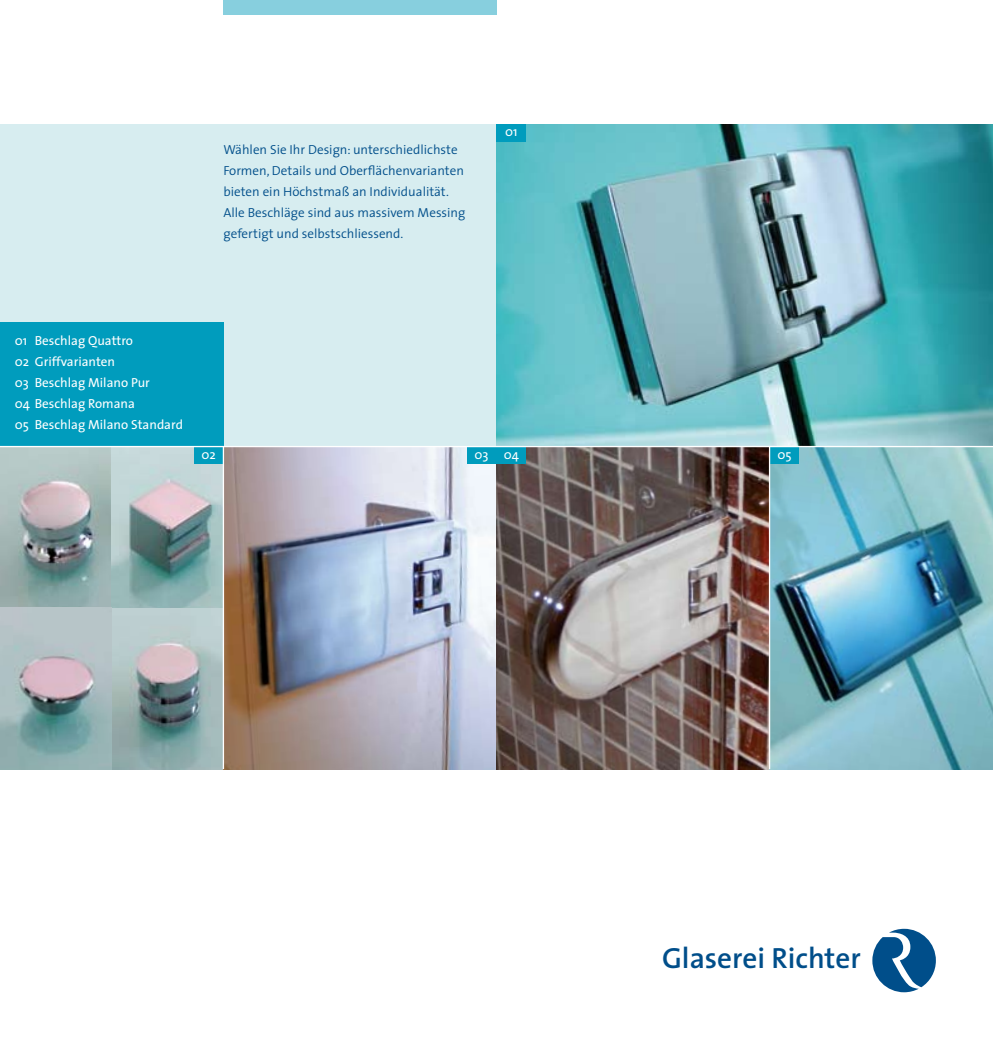
<style>
.page{position:relative;width:993px;height:1042px;background:#fff}
.page>*{position:absolute;margin:0;border:0;box-sizing:border-box;transform-origin:0 0}
.t1{font:600 29.22px "The Sans";color:#004e8a}
.t2{font:300 13.12px/21px "The Sans";color:#004e8a}
.t3{font:13.12px/21px "The Sans";color:#fff}
</style>
<div class="page">
<div style="left:0;top:124px;width:992px;height:645px;background:#d7edf0"></div>
<img style="left:0;top:447px;width:992px;height:322px">
<img style="left:496px;top:124px;width:496px;height:322px">
<div style="left:223px;top:0;width:273px;height:15px;background:#87cfde"></div>
<svg style="left:872px;top:929px;width:63px;height:63px"></svg>
<div style="left:466px;top:446px;width:30px;height:18px;background:#009cbd"></div>
<div style="left:496px;top:124px;width:30px;height:17px;background:#009cbd"></div>
<div style="left:496px;top:446px;width:30px;height:18px;background:#009cbd"></div>
<div style="left:769px;top:446px;width:30px;height:18px;background:#009cbd"></div>
<div style="left:0;top:322px;width:223px;height:124px;background:#009cbd"></div>
<hr style="left:768px;top:446px;width:2px;height:323px;background:#fff">
<div style="left:193px;top:446px;width:30px;height:18px;background:#009cbd"></div>
<hr style="left:0;top:446px;width:992px;height:1px;background:#fff">
<hr style="left:223px;top:446px;width:1px;height:323px;background:#fff">
<p class="t2" style="left:223px;top:138px;width:243px">Wählen Sie Ihr Design: unterschiedlichste Formen, Details und Oberflächenvarianten bieten ein Höchstmaß an Individualität.<br>Alle Beschläge sind aus massivem Messing gefertigt und selbstschliessend.</p>
<p class="t3" style="left:505px;top:121px;width:14px">01</p>
<p class="t3" style="left:15px;top:329px;width:169px">01 Beschlag Quattro<br>02 Griffvarianten<br>03 Beschlag Milano Pur<br>04 Beschlag Romana<br>05 Beschlag Milano Standard</p>
<p class="t3" style="left:201px;top:443px;width:16px">02</p>
<p class="t3" style="left:474px;top:443px;width:16px">03</p>
<p class="t3" style="left:503px;top:443px;width:17px">04</p>
<p class="t3" style="left:777px;top:443px;width:16px">05</p>
<h1 class="t1" style="left:662px;top:933px;width:200px">Glaserei Richter</h1>
</div>
